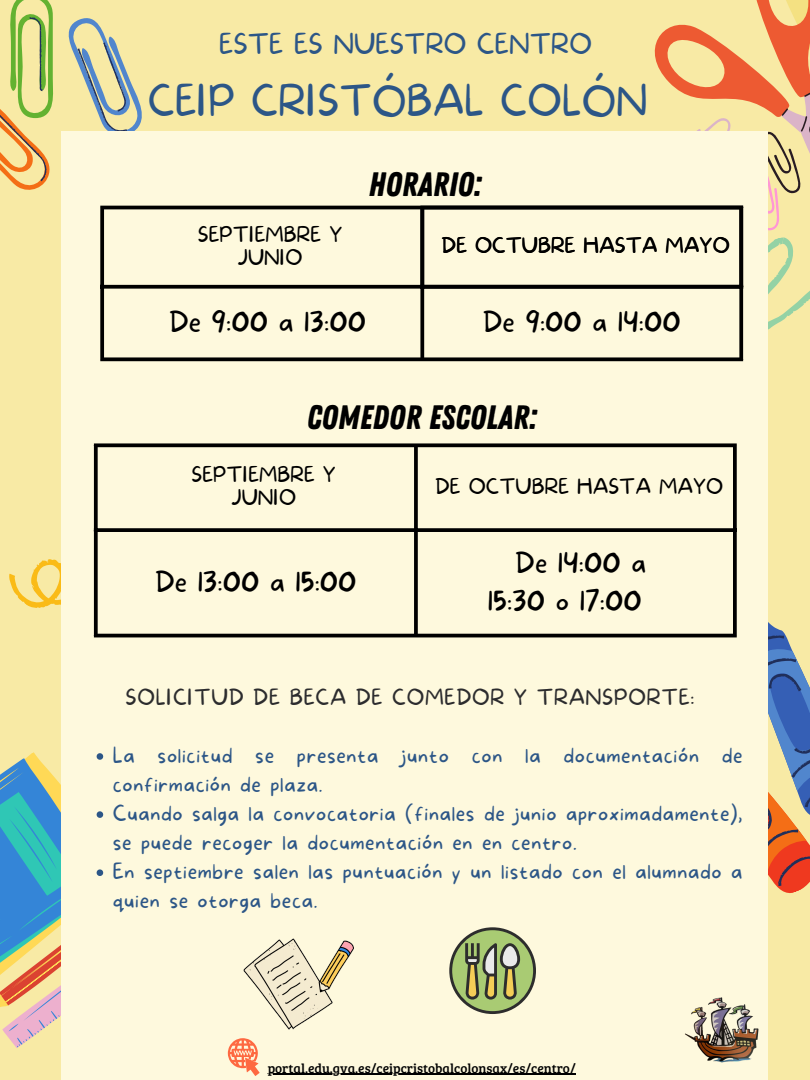
<style>
.page{position:relative;width:810px;height:1080px;background:#f8eaa5}
.page>*{position:absolute;margin:0;border:0;box-sizing:border-box;transform-origin:0 0}
.t1{font:100 40.88px "More Sugar";color:#2c5687}
.t2{font:33.81px "Zing Rust Base";color:#000}
.t3{font:100 27.12px/38px "More Sugar";color:#000;text-align:right}
.t4{font:100 26.81px "More Sugar";color:#2c5687}
.t5{font:100 20.81px/29.1px "More Sugar";letter-spacing:.03em;color:#2c5687}
.t6{font:100 20.81px "More Sugar";letter-spacing:.03em;color:#2c2c2e}
.t7{font:100 20.25px/23.4px "More Sugar";color:#000;text-align:center}
.t8{font:13.31px "Bree Serif";color:#000}
</style>
<div class="page">
<svg style="left:628px;top:0;width:182px;height:330px"></svg>
<svg style="left:9px;top:502px;width:53px;height:129px"></svg>
<svg style="left:0;top:0;width:142px;height:190px"></svg>
<svg style="left:768px;top:628px;width:42px;height:265px"></svg>
<div style="left:62px;top:132px;width:706px;height:948px;background:#fef9dd"></div>
<svg style="left:228px;top:1038px;width:32px;height:38px"></svg>
<img style="left:685px;top:997px;width:74px;height:66px">
<svg style="left:100px;top:209px;width:4px;height:148px"></svg>
<svg style="left:420px;top:289px;width:4px;height:68px"></svg>
<svg style="left:739px;top:289px;width:4px;height:68px"></svg>
<hr style="left:100px;top:206px;width:643px;height:3px;background:#000">
<svg style="left:100px;top:285px;width:320px;height:4px"></svg>
<svg style="left:100px;top:357px;width:643px;height:4px;fill:#000"></svg>
<svg style="left:420px;top:209px;width:4px;height:76px"></svg>
<svg style="left:739px;top:209px;width:4px;height:76px"></svg>
<svg style="left:420px;top:285px;width:323px;height:4px"></svg>
<svg style="left:94px;top:447px;width:4px;height:187px"></svg>
<svg style="left:414px;top:447px;width:4px;height:187px"></svg>
<svg style="left:733px;top:447px;width:4px;height:187px"></svg>
<svg style="left:94px;top:443px;width:643px;height:4px;fill:#000"></svg>
<svg style="left:94px;top:528px;width:643px;height:4px;fill:#000"></svg>
<hr style="left:94px;top:634px;width:643px;height:3px;background:#000">
<img style="left:244px;top:938px;width:110px;height:92px">
<svg style="left:371px;top:927px;width:205px;height:147px"></svg>
<hr style="left:268px;top:1074px;width:308px;height:1px;background:#000">
<svg style="left:0;top:745px;width:104px;height:306px"></svg>
<p class="t4" style="left:219px;top:29px;width:374px">ESTE ES NUESTRO CENTRO</p>
<h1 class="t1" style="left:148px;top:78px;width:501px">CEIP CRISTÓBAL COLÓN</h1>
<p class="t7" style="left:198px;top:224px;width:146px">SEPTIEMBRE Y<br>JUNIO</p>
<h2 class="t2" style="left:368px;top:165px;width:115px">HORARIO:</h2>
<p class="t7" style="left:442px;top:235px;width:290px">DE OCTUBRE HASTA MAYO</p>
<h3 class="t3" style="left:169px;top:304px;width:199px">De 9:00 a 13:00</h3>
<h3 class="t3" style="left:483px;top:304px;width:200px">De 9:00 a 14:00</h3>
<h2 class="t2" style="left:307px;top:398px;width:231px">COMEDOR ESCOLAR:</h2>
<p class="t7" style="left:192px;top:464px;width:146px">SEPTIEMBRE Y<br>JUNIO</p>
<p class="t7" style="left:435px;top:475px;width:290px">DE OCTUBRE HASTA MAYO</p>
<h3 class="t3" style="left:155px;top:564px;width:203px">De 13:00 a 15:00</h3>
<h3 class="t3" style="left:488px;top:545px;width:160px">De 14:00 a<br>15:30 o 17:00</h3>
<p class="t6" style="left:126px;top:685px;width:570px">SOLICITUD DE BECA DE COMEDOR Y TRANSPORTE:</p>
<p class="t5" style="left:113px;top:742px;width:631px">La solicitud se presenta junto con la documentación de confirmación de plaza.<br>Cuando salga la convocatoria (finales de junio aproximadamente), se puede recoger la documentación en en centro.<br>En septiembre salen las puntuación y un listado con el alumnado a quien se otorga beca.</p>
<p class="t8" style="left:268px;top:1058px;width:310px">portal.edu.gva.es/ceipcristobalcolonsax/es/centro/</p>
</div>
